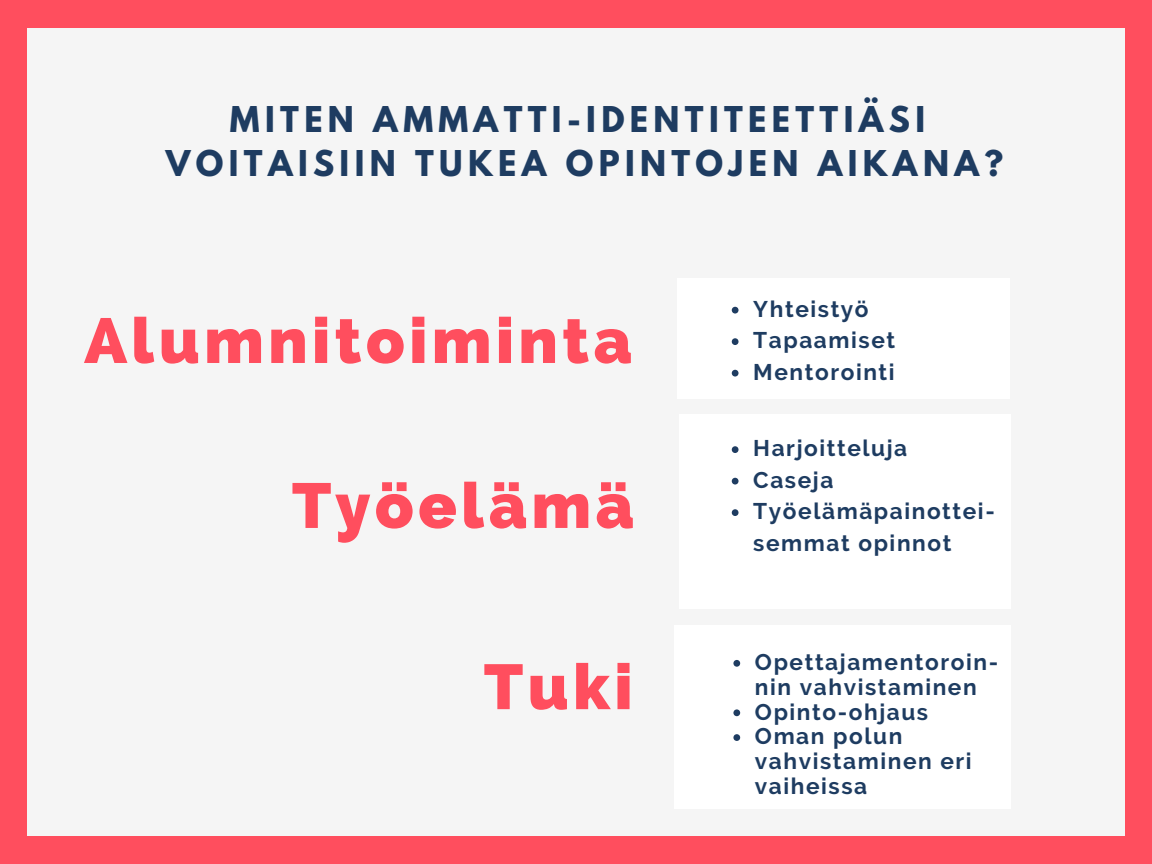
<style>
.page{position:relative;width:1152px;height:864px;background:#ff4e5e}
.page>*{position:absolute;margin:0;border:0;box-sizing:border-box;transform-origin:0 0}
.t1{font:800 63.45px "Raleway";letter-spacing:.07em;color:#ff4e5e}
.t2{font:700 31.5px/43.8px "League Spartan";letter-spacing:.17em;color:#1e3c61;text-align:center}
.t3{font:700 22.65px/31.5px "Raleway";letter-spacing:.07em;color:#1e3c61}
</style>
<div class="page">
<div style="left:27px;top:28px;width:1098px;height:808px;background:#f5f5f5"></div>
<div style="left:677px;top:278px;width:333px;height:121px;background:#fff"></div>
<div style="left:679px;top:415px;width:332px;height:193px;background:#fff"></div>
<svg style="left:732px;top:307px;width:7px;height:7px"></svg>
<svg style="left:732px;top:338px;width:7px;height:7px"></svg>
<svg style="left:732px;top:370px;width:7px;height:7px"></svg>
<svg style="left:732px;top:446px;width:7px;height:7px"></svg>
<svg style="left:732px;top:478px;width:7px;height:7px"></svg>
<svg style="left:732px;top:509px;width:7px;height:7px"></svg>
<div style="left:674px;top:626px;width:337px;height:121px;background:#fff"></div>
<div style="left:675px;top:687px;width:336px;height:121px;background:#fff"></div>
<svg style="left:733px;top:660px;width:7px;height:7px"></svg>
<svg style="left:733px;top:709px;width:7px;height:7px"></svg>
<svg style="left:733px;top:734px;width:7px;height:7px"></svg>
<h2 class="t2" style="left:166px;top:102px;width:839px">MITEN AMMATTI-IDENTITEETTIÄSI<br>VOITAISIIN TUKEA OPINTOJEN AIKANA?</h2>
<h1 class="t1" style="left:84px;top:303px;width:549px">Alumnitoiminta</h1>
<h1 class="t1" style="left:292px;top:468px;width:343px">Työelämä</h1>
<h1 class="t1" style="left:484px;top:650px;width:150px">Tuki</h1>
<p class="t3" style="left:753px;top:293px;width:143px">Yhteistyö<br>Tapaamiset<br>Mentorointi</p>
<p class="t3" style="left:753px;top:433px;width:243px">Harjoitteluja<br>Caseja<br>Työelämäpainottei&shy;semmat opinnot</p>
<p class="t3" style="left:755px;top:650px;width:245px;line-height:24.8px">Opettajamentoroin&shy;nin vahvistaminen<br>Opinto-ohjaus<br>Oman polun vahvistaminen eri vaiheissa</p>
</div>
